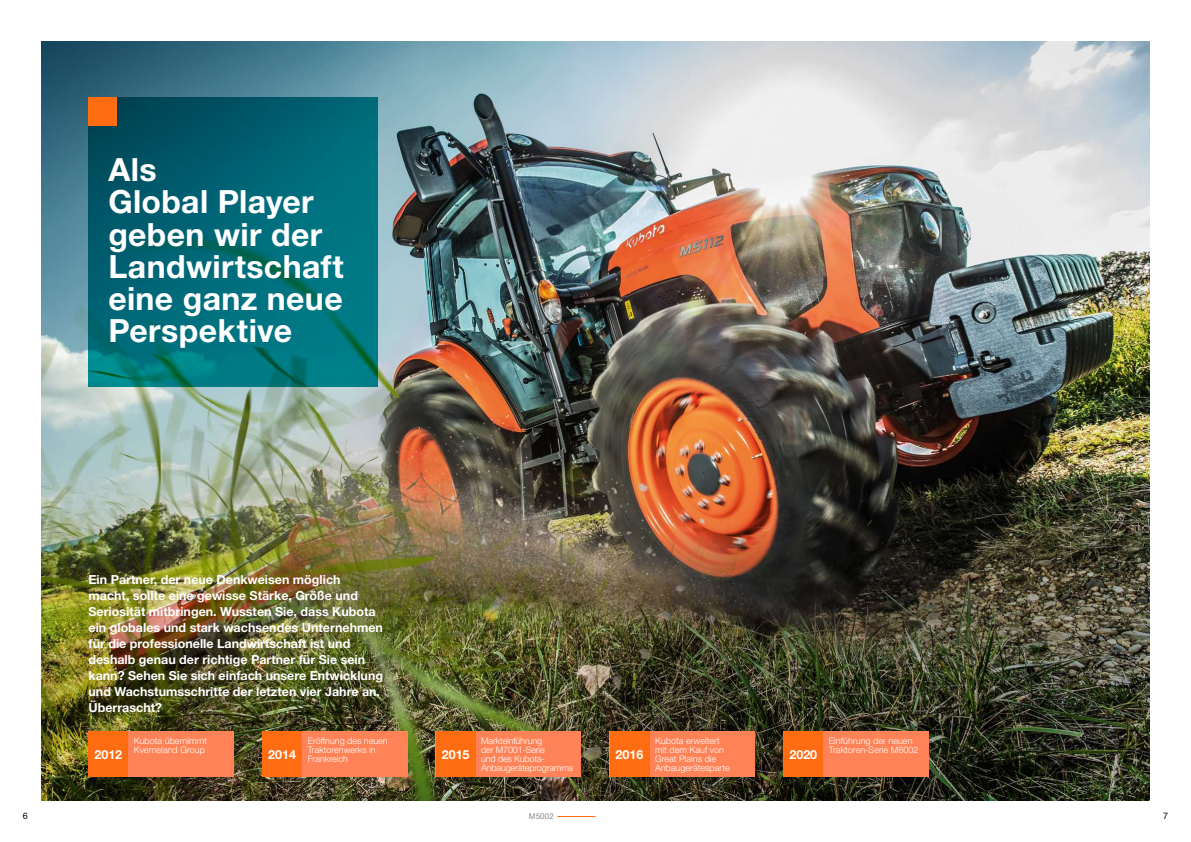
<style>
.page{position:relative;width:1191px;height:842px;background:#fff}
.page>*{position:absolute;margin:0;border:0;box-sizing:border-box;transform-origin:0 0}
.t1{font:700 32px/32px "Helvetica Neue LT Std";letter-spacing:.01em;color:#fff}
.t2{font:700 12.5px/16px "Helvetica Neue LT Std";color:#fff}
.t3{font:300 9px/9px "Helvetica Neue LT Pro";color:#fff}
.t4{font:300 9px/9px "Helvetica Neue LT Pro";letter-spacing:-.02em;color:#fff}
.t5{font:9px "Helvetica Neue LT Pro";color:#000}
.t6{font:8px "Helvetica Neue LT Pro";letter-spacing:.01em;color:#878786}
</style>
<div class="page">
<hr style="left:557px;top:816px;width:38px;height:1px;background:#ff6c11">
<img style="left:42px;top:42px;width:1107px;height:758px">
<svg style="left:88px;top:97px;width:290px;height:289px;background:#006875"></svg>
<div style="left:88px;top:97px;width:29px;height:28px;background:#ff6c11"></div>
<div style="left:783px;top:731px;width:145px;height:46px;background:#ff8357"></div>
<div style="left:783px;top:731px;width:40px;height:46px;background:#ff6c11"></div>
<div style="left:262px;top:731px;width:145px;height:46px;background:#ff8357"></div>
<div style="left:262px;top:731px;width:40px;height:46px;background:#ff6c11"></div>
<div style="left:609px;top:731px;width:146px;height:46px;background:#ff8357"></div>
<div style="left:609px;top:731px;width:40px;height:46px;background:#ff6c11"></div>
<div style="left:436px;top:731px;width:145px;height:46px;background:#ff8357"></div>
<div style="left:436px;top:731px;width:39px;height:46px;background:#ff6c11"></div>
<div style="left:88px;top:731px;width:146px;height:46px;background:#ff8357"></div>
<div style="left:88px;top:731px;width:40px;height:46px;background:#ff6c11"></div>
<h1 class="t1" style="left:108px;top:153px;width:237px">Als<br>Global Player geben wir der<br>Landwirtschaft eine ganz neue<br>Perspektive</h1>
<p class="t2" style="left:88px;top:571px;width:296px">Ein Partner, der neue Denkweisen möglich macht, sollte eine gewisse Stärke, Größe und Seriosität mitbringen. Wussten Sie, dass Kubota ein globales und stark wachsendes Unternehmen für die professionelle Landwirtschaft ist und deshalb genau der richtige Partner für Sie sein kann? Sehen Sie sich einfach unsere Entwicklung und Wachstumsschritte der letzten vier Jahre an.<br>Überrascht?</p>
<p class="t2" style="left:94px;top:746px;width:29px">2012</p>
<p class="t3" style="left:134px;top:736px;width:75px">Kubota übernimmt<br>Kverneland Group</p>
<p class="t3" style="left:308px;top:736px;width:82px">Eröffnung des neuen</p>
<p class="t3" style="left:308px;top:745px;width:70px">Traktorenwerks in</p>
<p class="t3" style="left:268px;top:754px;width:81px"><sup>2014</sup> Frankreich</p>
<p class="t2" style="left:442px;top:746px;width:29px">2015</p>
<p class="t4" style="left:481px;top:736px;width:93px">Markteinführung<br>der M7001-Serie<br>und des Kubota-<br>Anbaugeräteprogramms</p>
<p class="t2" style="left:615px;top:746px;width:29px">2016</p>
<p class="t3" style="left:655px;top:736px;width:76px">Kubota erweitert mit dem Kauf von<br>Great Plains die<br>Anbaugerätesparte</p>
<p class="t2" style="left:789px;top:746px;width:29px">2020</p>
<p class="t3" style="left:829px;top:736px;width:91px">Einführung der neuen<br>Traktoren-Serie M6002</p>
<p class="t5" style="left:23px;top:810px;width:7px">6</p>
<p class="t6" style="left:529px;top:811px;width:27px">M5002</p>
<p class="t5" style="left:1163px;top:810px;width:7px">7</p>
</div>
